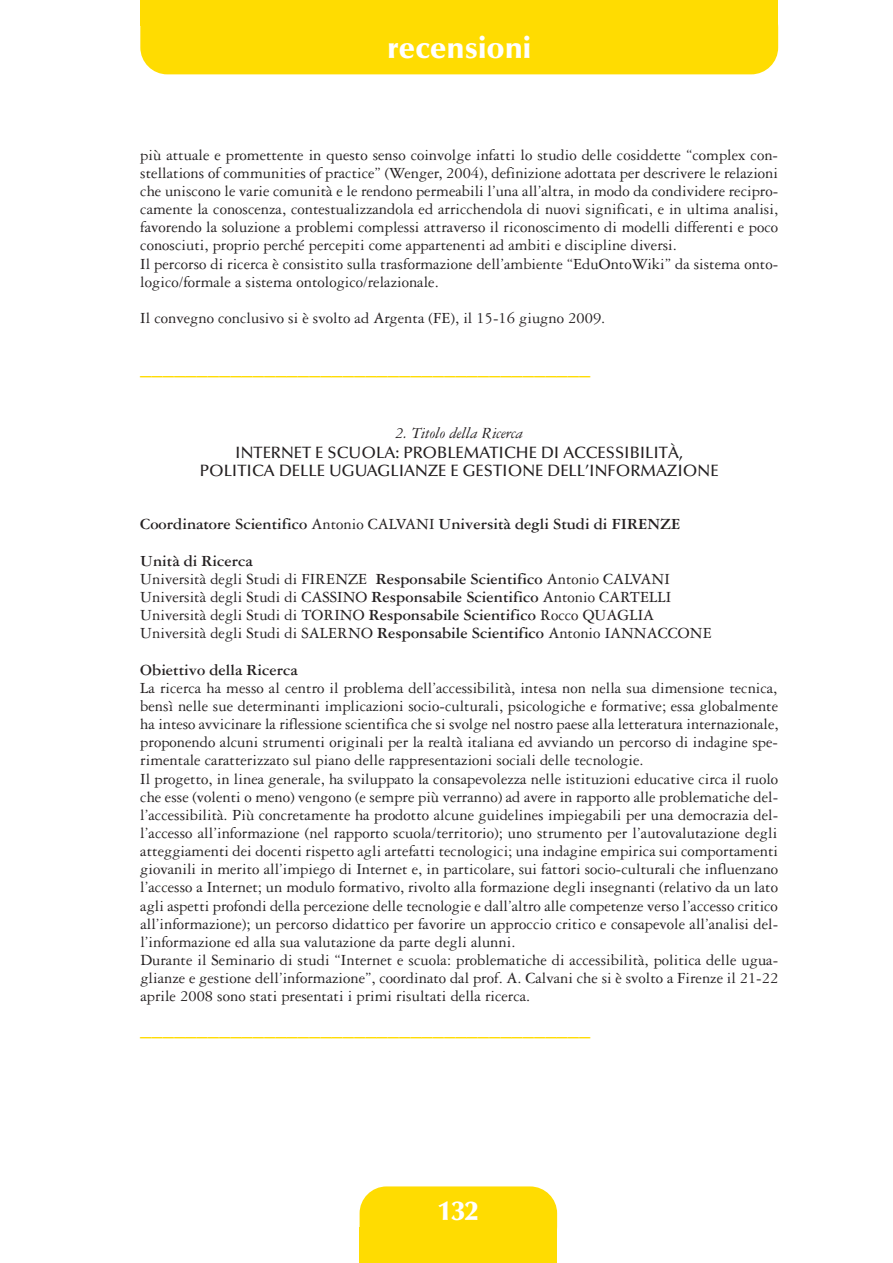
<style>
.page{position:relative;width:893px;height:1263px;background:#fff}
.page>*{position:absolute;margin:0;border:0;box-sizing:border-box;transform-origin:0 0}
.t1{font:900 30px "Optima";color:#fff}
.t2{font:900 27px "Optima";color:#fff}
.t3{font:700 22.5px "Garamond Three";color:#ffdc01}
.t4{font:16.5px/18.1px "Garamond Three";color:#231f20}
.t5{font:500 16.5px/19.2px "Optima";color:#231f20;text-align:center}
.t6{font:700 16.5px/36.3px "Garamond Three";color:#231f20}
.s1{font-family:"Garamond Three";font-weight:400;font-style:italic}
.s2{font-weight:400}
.s3{font-weight:700}
</style>
<div class="page">
<div style="left:140px;top:1px;width:638px;height:73px;background:#ffdc01;border-radius:27px"></div>
<div style="left:140px;top:0;width:638px;height:26px;background:#ffdc01"></div>
<div style="left:360px;top:1227px;width:197px;height:36px;background:#ffdc01"></div>
<div style="left:360px;top:1186px;width:197px;height:67px;background:#ffdc01;border-radius:27px"></div>
<p class="t1" style="left:387px;top:35px;width:146px">recensioni</p>
<p class="t4" style="left:140px;top:147px;width:639px">più attuale e promettente in questo senso coinvolge infatti lo studio delle cosiddette “complex con&shy;stellations of communities of practice” (Wenger, 2004), definizione adottata per descrivere le relazioni che uniscono le varie comunità e le rendono permeabili l’una all’altra, in modo da condividere recipro&shy;camente la conoscenza, contestualizzandola ed arricchendola di nuovi significati, e in ultima analisi, favorendo la soluzione a problemi complessi attraverso il riconoscimento di modelli differenti e poco conosciuti, proprio perché percepiti come appartenenti ad ambiti e discipline diversi.<br>Il percorso di ricerca è consistito sulla trasformazione dell’ambiente “EduOntoWiki” da sistema onto&shy;logico/formale a sistema ontologico/relazionale.</p>
<p class="t4" style="left:140px;top:310px;width:467px">Il convegno conclusivo si è svolto ad Argenta (FE), il 15-16 giugno 2009.</p>
<p class="t3" style="left:140px;top:367px;width:452px">––––––––––––––––––––––––––––––––––––––––</p>
<p class="t5" style="left:200px;top:424px;width:520px"><span class="s1">2. Titolo della Ricerca<br></span>INTERNET E SCUOLA: PROBLEMATICHE DI ACCESSIBILITÀ,<br>POLITICA DELLE UGUAGLIANZE E GESTIONE DELL’INFORMAZIONE</p>
<p class="t6" style="left:140px;top:508px;width:542px">Coordinatore Scientifico <span class="s2">Antonio CALVANI</span> Università degli Studi di FIRENZE<br>Unità di Ricerca</p>
<p class="t4" style="left:140px;top:571px;width:573px">Università degli Studi di FIRENZE <span class="s3">Responsabile Scientifico</span> Antonio CALVANI Università degli Studi di CASSINO <span class="s3">Responsabile Scientifico</span> Antonio CARTELLI Università degli Studi di TORINO <span class="s3">Responsabile Scientifico</span> Rocco QUAGLIA Università degli Studi di SALERNO <span class="s3">Responsabile Scientifico</span> Antonio IANNACCONE</p>
<p class="t4" style="left:140px;top:662px;width:640px"><span class="s3">Obiettivo della Ricerca<br></span>La ricerca ha messo al centro il problema dell’accessibilità, intesa non nella sua dimensione tecnica, bensì nelle sue determinanti implicazioni socio-culturali, psicologiche e formative; essa globalmente ha inteso avvicinare la riflessione scientifica che si svolge nel nostro paese alla letteratura internazionale, proponendo alcuni strumenti originali per la realtà italiana ed avviando un percorso di indagine spe&shy;rimentale caratterizzato sul piano delle rappresentazioni sociali delle tecnologie.<br>Il progetto, in linea generale, ha sviluppato la consapevolezza nelle istituzioni educative circa il ruolo che esse (volenti o meno) vengono (e sempre più verranno) ad avere in rapporto alle problematiche del&shy;l’accessibilità. Più concretamente ha prodotto alcune guidelines impiegabili per una democrazia del&shy;l’accesso all’informazione (nel rapporto scuola/territorio); uno strumento per l’autovalutazione degli atteggiamenti dei docenti rispetto agli artefatti tecnologici; una indagine empirica sui comportamenti giovanili in merito all’impiego di Internet e, in particolare, sui fattori socio-culturali che influenzano l’accesso a Internet; un modulo formativo, rivolto alla formazione degli insegnanti (relativo da un lato agli aspetti profondi della percezione delle tecnologie e dall’altro alle competenze verso l’accesso critico all’informazione); un percorso didattico per favorire un approccio critico e consapevole all’analisi del&shy;l’informazione ed alla sua valutazione da parte degli alunni.<br>Durante il Seminario di studi “Internet e scuola: problematiche di accessibilità, politica delle ugua&shy;glianze e gestione dell’informazione”, coordinato dal prof. A. Calvani che si è svolto a Firenze il 21-22 aprile 2008 sono stati presentati i primi risultati della ricerca.</p>
<p class="t3" style="left:140px;top:1027px;width:452px">––––––––––––––––––––––––––––––––––––––––</p>
<p class="t2" style="left:438px;top:1200px;width:42px">132</p>
</div>
